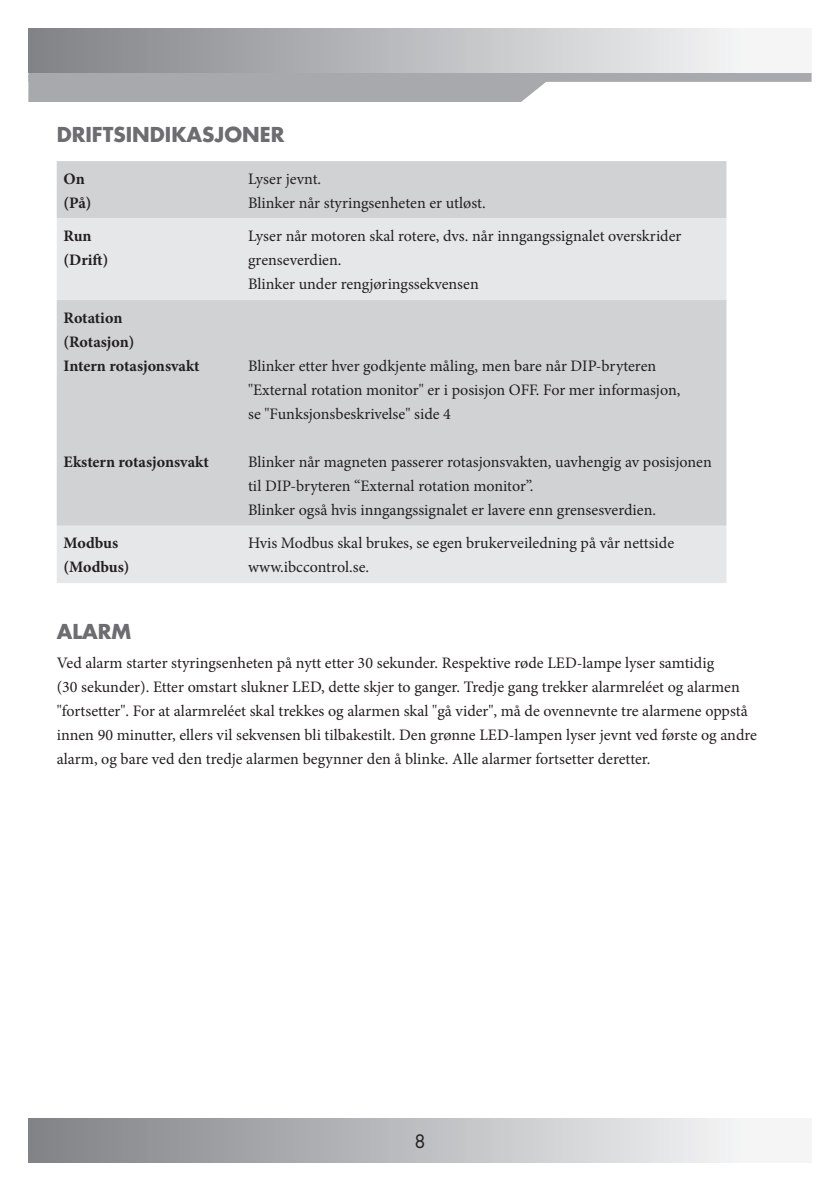
<style>
.page{position:relative;width:840px;height:1191px;background:#fff}
.page>*{position:absolute;margin:0;border:0;box-sizing:border-box;transform-origin:0 0}
.Rubrik_luft_1mm{font:700 20px "Futura";color:#6c6d70}
.t1{font:18px "Futura";color:#231f20}
.Rubrik_luft_1mm-2{font:16px/24px "Minion Pro";color:#231f20}
.t2{font:700 16px "Minion Pro";letter-spacing:-.005em;color:#231f20}
</style>
<div class="page">
<div style="left:28px;top:63px;width:783px;height:19px;background:linear-gradient(to right,#a8a9ad,#a8a9ad)"></div>
<div style="left:28px;top:28px;width:783px;height:44px;background:linear-gradient(to right,#7f8185,#fcfcfe)"></div>
<div style="left:28px;top:75px;width:527px;height:27px;background:#a8a9ad"></div>
<div style="left:28px;top:1118px;width:783px;height:44px;background:linear-gradient(to right,#7f8185,#fcfcfe)"></div>
<div style="left:57px;top:161px;width:669px;height:57px;background:#d1d2d4"></div>
<svg style="left:57px;top:218px;width:669px;height:365px;background:#d9dadc"></svg>
<p class="Rubrik_luft_1mm" style="left:57px;top:121px;width:229px">DRIFTSINDIKASJONER</p>
<p class="t2" style="left:63px;top:167px;width:23px">On</p>
<p class="t2" style="left:63px;top:191px;width:29px">(På)</p>
<p class="Rubrik_luft_1mm-2" style="left:248px;top:166px;width:75px">Lyser jevnt.</p>
<p class="Rubrik_luft_1mm-2" style="left:248px;top:190px;width:239px">Blinker når styringsenheten er utløst.</p>
<p class="t2" style="left:63px;top:225px;width:30px">Run</p>
<p class="t2" style="left:63px;top:249px;width:46px">(Drift)</p>
<p class="t2" style="left:63px;top:306px;width:60px">Rotation</p>
<p class="t2" style="left:63px;top:330px;width:72px">(Rotasjon)</p>
<p class="t2" style="left:63px;top:354px;width:137px">Intern rotasjonsvakt</p>
<p class="t2" style="left:63px;top:450px;width:147px">Ekstern rotasjonsvakt</p>
<p class="t2" style="left:63px;top:532px;width:56px">Modbus</p>
<p class="t2" style="left:63px;top:556px;width:67px">(Modbus)</p>
<p class="Rubrik_luft_1mm-2" style="left:248px;top:224px;width:435px">Lyser når motoren skal rotere, dvs. når inngangssignalet overskrider grenseverdien.<br>Blinker under rengjøringssekvensen</p>
<p class="Rubrik_luft_1mm-2" style="left:248px;top:354px;width:433px">Blinker etter hver godkjente måling, men bare når DIP-bryteren "External rotation monitor" er i posisjon OFF. For mer informasjon, se "Funksjonsbeskrivelse" side 4</p>
<p class="Rubrik_luft_1mm-2" style="left:248px;top:450px;width:465px">Blinker når magneten passerer rotasjonsvakten, uavhengig av posisjonen til DIP-bryteren “External rotation monitor”.</p>
<p class="Rubrik_luft_1mm-2" style="left:248px;top:498px;width:409px">Blinker også hvis inngangssignalet er lavere enn grensesverdien.</p>
<p class="Rubrik_luft_1mm-2" style="left:248px;top:531px;width:427px">Hvis Modbus skal brukes, se egen brukerveiledning på vår nettside www.ibccontrol.se.</p>
<p class="Rubrik_luft_1mm" style="left:57px;top:617px;width:76px">ALARM</p>
<p class="Rubrik_luft_1mm-2" style="left:57px;top:651px;width:701px">Ved alarm starter styringsenheten på nytt etter 30 sekunder. Respektive røde LED-lampe lyser samtidig<br>(30 sekunder). Etter omstart slukner LED, dette skjer to ganger. Tredje gang trekker alarmreléet og alarmen "fortsetter". For at alarmreléet skal trekkes og alarmen skal "gå vider", må de ovennevnte tre alarmene oppstå innen 90 minutter, ellers vil sekvensen bli tilbakestilt. Den grønne LED-lampen lyser jevnt ved første og andre alarm, og bare ved den tredje alarmen begynner den å blinke. Alle alarmer fortsetter deretter.</p>
<p class="t1" style="left:414px;top:1130px;width:13px">8</p>
</div>
